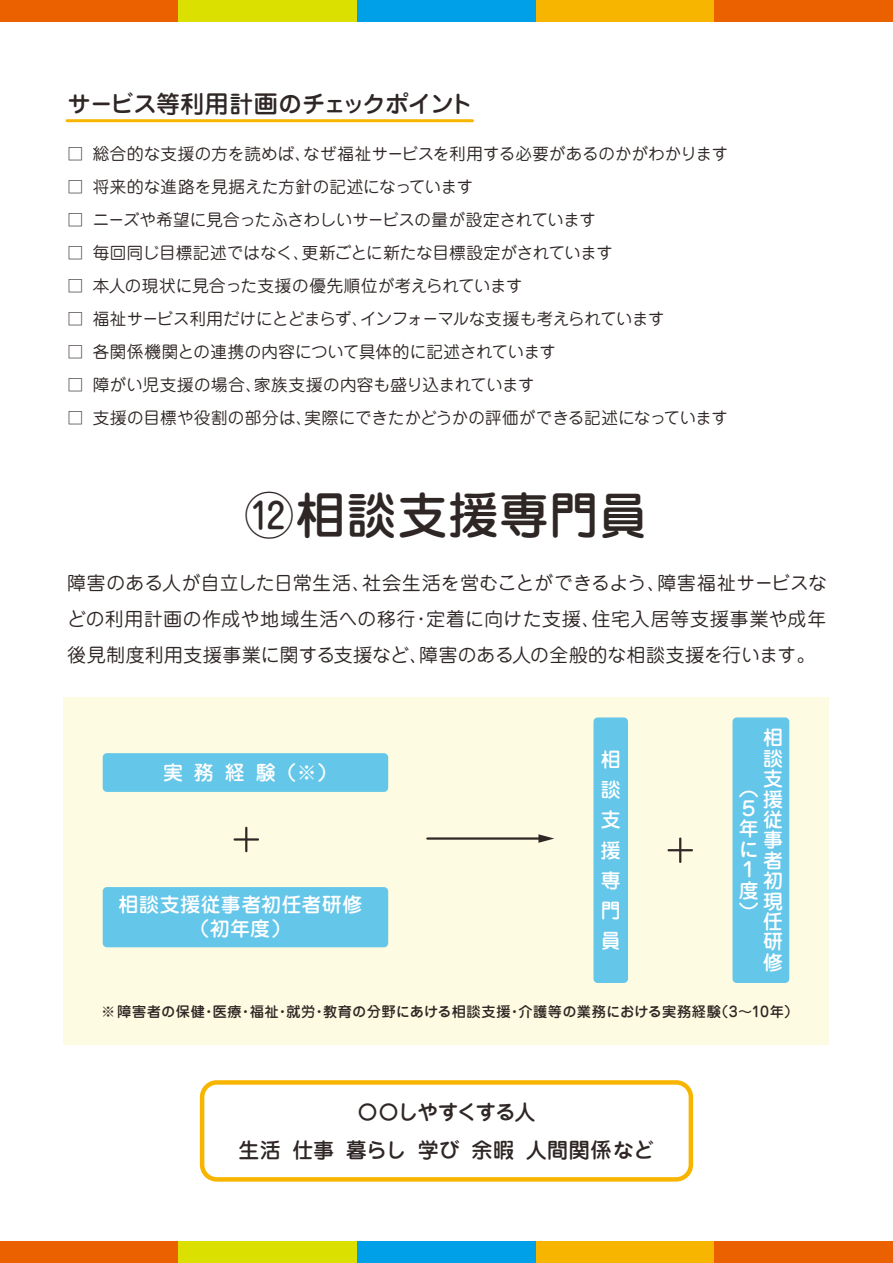
<style>
.page{position:relative;width:893px;height:1263px;background:#fff}
.page>*{position:absolute;margin:0;border:0;box-sizing:border-box;transform-origin:0 0}
.t1{font:500 49.5px "Jun 34 Pro";letter-spacing:.03em;color:#2f2725}
.t2{font:500 24px "Jun 34 Pro";letter-spacing:-.035em;color:#2f2725}
.t3{font:500 21px/38.5px "Jun 34 Pro";letter-spacing:-.015em;color:#2f2725;text-align:center}
.t4{font:500 19.95px/20.4px "Jun 34 Pro";letter-spacing:.025em;color:#fff;text-align:justify}
.t5{font:18.75px/36px "Jun 201 Pro";letter-spacing:.02em;color:#2f2725;text-align:justify}
.t6{font:16.5px "Jun 201 Pro";letter-spacing:.005em;color:#2f2725}
.t7{font:500 14.25px "Jun 34 Pro";letter-spacing:.03em;color:#2f2725}
.s1{font-family:"Koz Go Pr 6 N"}
</style>
<div class="page">
<div style="left:64px;top:697px;width:765px;height:348px;background:#fdfbe1"></div>
<div style="left:0;top:1242px;width:179px;height:21px;background:#eb6100"></div>
<div style="left:179px;top:1242px;width:178px;height:21px;background:#dbe000"></div>
<div style="left:357px;top:1242px;width:179px;height:21px;background:#00a0e9"></div>
<div style="left:536px;top:1242px;width:178px;height:21px;background:#f8b500"></div>
<div style="left:714px;top:1242px;width:179px;height:21px;background:#eb6100"></div>
<div style="left:0;top:0;width:179px;height:21px;background:#eb6100"></div>
<div style="left:179px;top:0;width:178px;height:21px;background:#dbe000"></div>
<div style="left:357px;top:0;width:179px;height:21px;background:#00a0e9"></div>
<div style="left:536px;top:0;width:178px;height:21px;background:#f8b500"></div>
<div style="left:714px;top:0;width:179px;height:21px;background:#eb6100"></div>
<hr style="left:67px;top:119px;width:406px;height:3px;background:#f8b500">
<div style="left:593px;top:717px;width:35px;height:266px;background:#64c6e9;border-radius:4px"></div>
<div style="left:732px;top:717px;width:57px;height:266px;background:#64c6e9;border-radius:4px"></div>
<div style="left:103px;top:753px;width:285px;height:39px;background:#64c6e9;border-radius:4px"></div>
<div style="left:103px;top:887px;width:285px;height:60px;background:#64c6e9;border-radius:4px"></div>
<hr style="left:235px;top:838px;width:23px;height:3px;background:#2f2725">
<hr style="left:245px;top:828px;width:2px;height:23px;background:#2f2725">
<hr style="left:669px;top:849px;width:23px;height:2px;background:#2f2725">
<hr style="left:679px;top:838px;width:2px;height:24px;background:#2f2725">
<hr style="left:427px;top:837px;width:114px;height:3px;background:#2f2725">
<svg style="left:538px;top:834px;width:16px;height:9px"></svg>
<svg style="left:200px;top:1080px;width:493px;height:101px"></svg>
<h2 class="t2" style="left:67px;top:85px;width:408px">サービス等利用計画のチェックポイント</h2>
<p class="t6" style="left:67px;top:141px;width:663px"><span class="s1">□</span> 総合的な支援の方を読めば、なぜ福祉サービスを利用する必要があるのかがわかります</p>
<p class="t6" style="left:67px;top:174px;width:408px"><span class="s1">□</span> 将来的な進路を見据えた方針の記述になっています</p>
<p class="t6" style="left:67px;top:207px;width:530px"><span class="s1">□</span> ニーズや希望に見合ったふさわしいサービスの量が設定されています</p>
<p class="t6" style="left:67px;top:240px;width:547px"><span class="s1">□</span> 毎回同じ目標記述ではなく、更新ごとに新たな目標設定がされています</p>
<p class="t6" style="left:67px;top:273px;width:457px"><span class="s1">□</span> 本人の現状に見合った支援の優先順位が考えられています</p>
<p class="t6" style="left:67px;top:306px;width:599px"><span class="s1">□</span> 福祉サービス利用だけにとどまらず、インフォーマルな支援も考えられています</p>
<p class="t6" style="left:67px;top:339px;width:490px"><span class="s1">□</span> 各関係機関との連携の内容について具体的に記述されています</p>
<p class="t6" style="left:67px;top:372px;width:469px"><span class="s1">□</span> 障がい児支援の場合、家族支援の内容も盛り込まれています</p>
<p class="t6" style="left:67px;top:405px;width:662px"><span class="s1">□</span> 支援の目標や役割の部分は、実際にできたかどうかの評価ができる記述になっています</p>
<h1 class="t1" style="left:244px;top:476px;width:405px">⑫相談支援専門員</h1>
<p class="t5" style="left:67px;top:563px;width:761px">障害のある人が自立した日常生活、社会生活を営むことができるよう、障害福祉サービスなどの利用計画の作成や地域生活への移行・定着に向けた支援、住宅入居等支援事業や成年後見制度利用支援事業に関する支援など、障害のある人の全般的な相談支援を行います。</p>
<p class="t4" style="left:163px;top:760px;width:176px">実 務 経 験 （※）</p>
<p class="t4" style="left:118px;top:891px;width:245px;line-height:24.2px;text-align:center">相談支援従事者初任者研修（初年度）</p>
<p class="t4" style="left:601px;top:742px;width:21px;line-height:30.3px">相談支援専門員</p>
<p class="t4" style="left:763px;top:726px;width:21px">相談支援従事者初現任研修</p>
<p class="t4" style="left:739px;top:776px;width:21px;text-align:left">（<br>５年に<br>１度</p>
<p class="t4" style="left:739px;top:900px;width:21px">）</p>
<p class="t7" style="left:101px;top:1000px;width:699px">※障害者の保健・医療・福祉・就労・教育の分野にあける相談支援・介護等の業務における実務経験（3～10年）</p>
<p class="t3" style="left:238px;top:1090px;width:417px">〇〇しやすくする人<br>生活 仕事 暮らし 学び 余暇 人間関係など</p>
</div>
